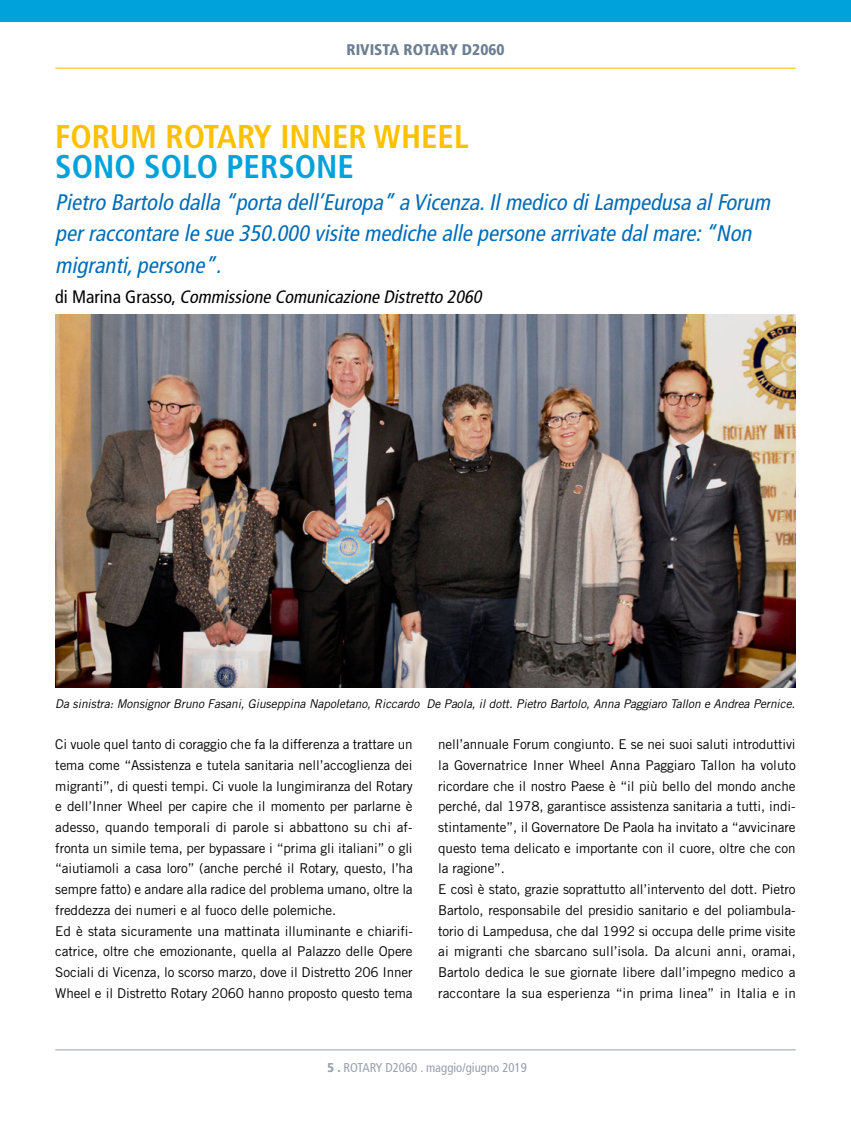
<style>
.page{position:relative;width:851px;height:1127px;background:#fff}
.page>*{position:absolute;margin:0;border:0;box-sizing:border-box;transform-origin:0 0}
.t1{font:700 condensed 32.85px "Frutiger LT Std";color:#fdc100}
.t2{font:700 condensed 32.85px "Frutiger LT Std";color:#00a2dc}
.t3{font:italic condensed 22.5px/31.5px "Frutiger LT Std";color:#006db8}
.t4{font:italic condensed 18px "Frutiger LT Std";color:#000}
.t5{font:900 condensed 15.45px "Frutiger LT Std";color:#6c7e91}
.t6{font:13.5px/20.7px "Trade Gothic";letter-spacing:-.01em;color:#000}
.t7{font:condensed 12.75px "Frutiger LT Std";color:#97a0af}
.t8{font:italic 12px "Trade Gothic";color:#000}
.s1{font-style:normal}
.s2{font-weight:900}
</style>
<div class="page">
<hr style="left:55px;top:68px;width:740px;height:1px;background:#fdc100">
<hr style="left:55px;top:1049px;width:740px;height:1px;background:#97a0af">
<img style="left:55px;top:314px;width:740px;height:373px">
<div style="left:0;top:0;width:850px;height:21px;background:#00a2dc"></div>
<p class="t5" style="left:346px;top:40px;width:159px">RIVISTA ROTARY D2060</p>
<h1 class="t1" style="left:55px;top:117px;width:415px">FORUM ROTARY INNER WHEEL</h1>
<h1 class="t2" style="left:55px;top:147px;width:300px">SONO SOLO PERSONE</h1>
<h2 class="t3" style="left:55px;top:186px;width:721px">Pietro Bartolo dalla “porta dell’Europa”a Vicenza.Ilmedico diLampedusa alForum perraccontare le sue 350.000 visite mediche alle persone arrivate dalmare:“Non migranti,persone”.</h2>
<h3 class="t4" style="left:55px;top:286px;width:431px"><span class="s1">d i M a r i n a G r a s s o ,</span> Commissione Comunicazione Distretto 2060</h3>
<p class="t8" style="left:55px;top:696px;width:744px">Da sinistra:MonsignorBruno Fasani,Giuseppina Napoletano,Riccardo De Paola,ildott.Pietro Bartolo,Anna Paggiaro Tallon e Andrea Pernice.</p>
<p class="t6" style="left:55px;top:734px;width:359px">Ci vuole quel tanto di coraggio che fa la differenza a trattare un tema come “Assistenza e tutela sanitaria nell’accoglienza dei migranti”, di questi tempi. Ci vuole la lungimiranza del Rotary e dell’Inner Wheel per capire che il momento per parlarne è adesso, quando temporali di parole si abbattono su chi af&shy;fronta un simile tema, per bypassare i “prima gli italiani” o gli “aiutiamoli a casa loro” (anche perché il Rotary, questo, l’ha sempre fatto) e andare alla radice del problema umano, oltre la freddezza dei numeri e al fuoco delle polemiche.<br>Ed è stata sicuramente una mattinata illuminante e chiarifi&shy;catrice, oltre che emozionante, quella al Palazzo delle Opere Sociali di Vicenza, lo scorso marzo, dove il Distretto 206 Inner Wheel e il Distretto Rotary 2060 hanno proposto questo tema</p>
<p class="t6" style="left:438px;top:734px;width:359px">nell’annuale Forum congiunto. E se nei suoi saluti introduttivi la Governatrice Inner Wheel Anna Paggiaro Tallon ha voluto ricordare che il nostro Paese è “il più bello del mondo anche perché, dal 1978, garantisce assistenza sanitaria a tutti, indi&shy;stintamente”, il Governatore De Paola ha invitato a “avvicinare questo tema delicato e importante con il cuore, oltre che con la ragione”.<br>E così è stato, grazie soprattutto all’intervento del dott. Pietro Bartolo, responsabile del presidio sanitario e del poliambula&shy;torio di Lampedusa, che dal 1992 si occupa delle prime visite ai migranti che sbarcano sull’isola. Da alcuni anni, oramai, Bartolo dedica le sue giornate libere dall’impegno medico a raccontare la sua esperienza “in prima linea” in Italia e in</p>
<p class="t7" style="left:327px;top:1059px;width:201px"><span class="s2">5 .</span> ROTARY D2060 . maggio/giugno 2019</p>
</div>
